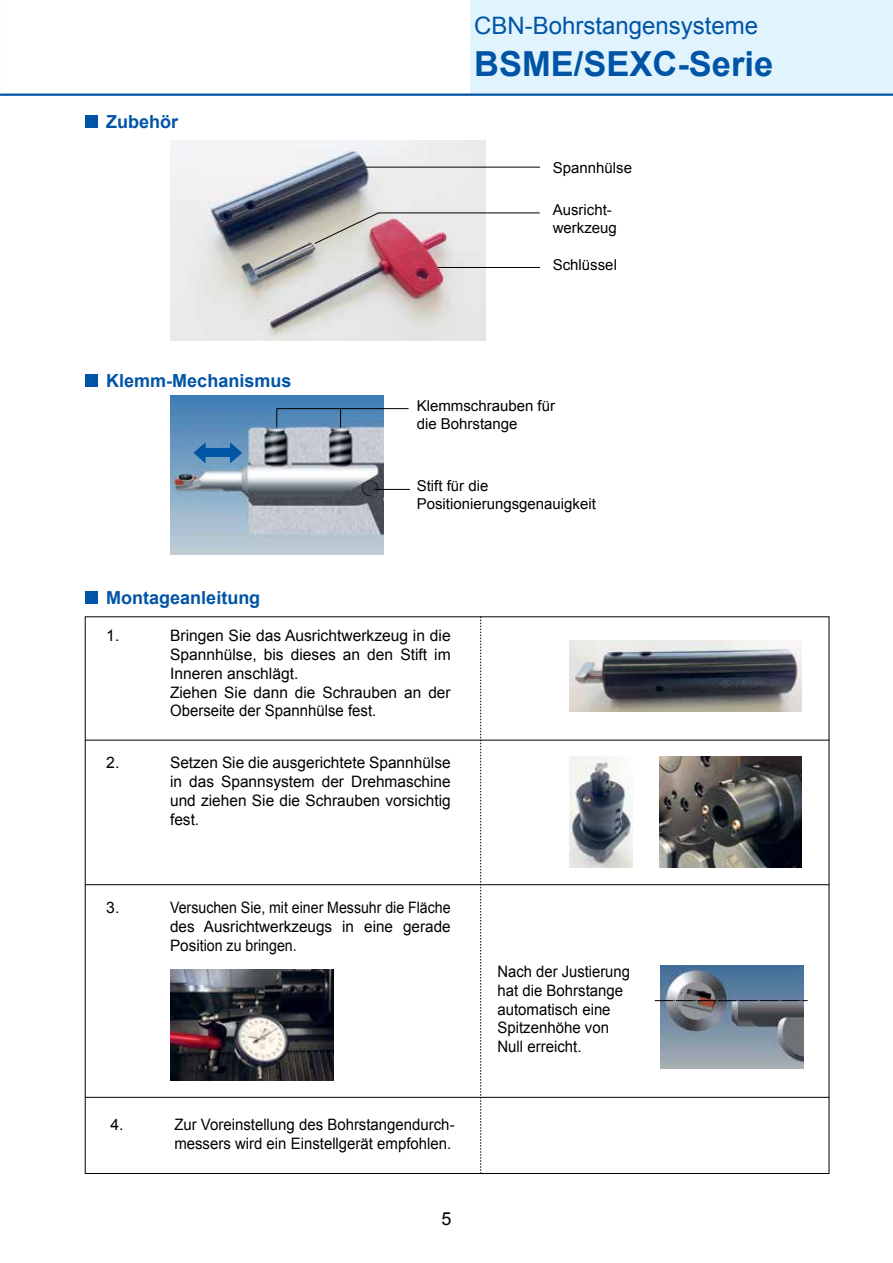
<style>
.page{position:relative;width:893px;height:1263px;background:#fff}
.page>*{position:absolute;margin:0;border:0;box-sizing:border-box;transform-origin:0 0}
.t1{font:700 34.5px "Arial";color:#0054a6}
.t2{font:24px "Arial";color:#0054a6}
.t3{font:700 18px "Arial";color:#0054a6}
.t4{font:18px "Arial";color:#000}
.t5{font:15.75px/18.9px "Arial";color:#000}
.t6{font:15.75px/18.9px "Arial";color:#000;text-align:justify;scale:.9 1}
.t7{font:15.75px/18.9px "Arial";color:#000;scale:.94 1}
.t8{font:15.75px/18.9px "Arial";color:#000;scale:.95 1}
.t9{font:15px/18px "Arial";color:#000}
</style>
<div class="page">
<div style="left:470px;top:0;width:423px;height:94px;background:#e1f4fd"></div>
<hr style="left:0;top:94px;width:893px;height:2px;background:#0054a6">
<img style="left:170px;top:140px;width:316px;height:200px">
<img style="left:170px;top:969px;width:164px;height:111px">
<img style="left:170px;top:395px;width:213px;height:160px">
<div style="left:202px;top:448px;width:34px;height:9px;background:#0054a6"></div>
<svg style="left:193px;top:442px;width:13px;height:21px"></svg>
<svg style="left:230px;top:442px;width:12px;height:21px"></svg>
<img style="left:570px;top:641px;width:232px;height:71px">
<img style="left:660px;top:965px;width:143px;height:104px">
<svg style="left:655px;top:1000px;width:153px;height:1px"></svg>
<img style="left:570px;top:757px;width:62px;height:110px">
<img style="left:659px;top:757px;width:143px;height:110px">
<hr style="left:85px;top:740px;width:744px;height:1px;background:#000">
<hr style="left:85px;top:884px;width:744px;height:1px;background:#000">
<hr style="left:85px;top:1097px;width:744px;height:1px;background:#000">
<svg style="left:480px;top:617px;width:1px;height:557px"></svg>
<div style="left:85px;top:591px;width:13px;height:13px;background:#0054a6"></div>
<div style="left:85px;top:115px;width:13px;height:13px;background:#0054a6"></div>
<div style="left:85px;top:374px;width:13px;height:13px;background:#0054a6"></div>
<hr style="left:366px;top:167px;width:174px;height:1px;background:#000">
<hr style="left:438px;top:267px;width:102px;height:1px;background:#000">
<svg style="left:314px;top:212px;width:66px;height:32px;background:#c9beb7"></svg>
<hr style="left:378px;top:213px;width:162px;height:1px;background:#000">
<hr style="left:374px;top:489px;width:36px;height:1px;background:#000">
<hr style="left:277px;top:408px;width:132px;height:1px;background:#000">
<svg style="left:276px;top:408px;width:1px;height:19px"></svg>
<svg style="left:340px;top:409px;width:1px;height:18px"></svg>
<p class="t3" style="left:106px;top:110px;width:74px">Zubehör</p>
<p class="t3" style="left:106px;top:369px;width:187px">Klemm-Mechanismus</p>
<p class="t3" style="left:106px;top:586px;width:156px">Montageanleitung</p>
<h2 class="t2" style="left:474px;top:10px;width:286px">CBN-Bohrstangensysteme</h2>
<h1 class="t1" style="left:474px;top:41px;width:301px">BSME/SEXC-Serie</h1>
<p class="t9" style="left:553px;top:158px;width:81px">Spannhülse</p>
<p class="t9" style="left:553px;top:201px;width:66px">Ausricht&shy;werkzeug</p>
<p class="t9" style="left:553px;top:256px;width:66px">Schlüssel</p>
<p class="t9" style="left:417px;top:396px;width:140px">Klemmschrauben für die Bohrstange</p>
<p class="t9" style="left:417px;top:477px;width:181px">Stift für die<br>Positionierungsgenauigkeit</p>
<p class="t5" style="left:106px;top:626px;width:15px">1.</p>
<p class="t5" style="left:170px;top:626px;width:282px">Bringen Sie das Ausrichtwerkzeug in die Spannhülse, bis dieses an den Stift im Inneren anschlägt.<br>Ziehen Sie dann die Schrauben an der Oberseite der Spannhülse fest.</p>
<p class="t5" style="left:106px;top:754px;width:15px">2.</p>
<p class="t5" style="left:170px;top:754px;width:282px;text-align:justify">Setzen Sie die ausgerichtete Spannhülse in das Spannsystem der Drehmaschine und ziehen Sie die Schrauben vorsichtig fest.</p>
<p class="t5" style="left:106px;top:898px;width:15px">3.</p>
<p class="t6" style="left:170px;top:898px;width:313px">Versuchen Sie, mit einer Messuhr die Fläche des Ausrichtwerkzeugs in eine gerade Position zu bringen.</p>
<p class="t7" style="left:497px;top:962px;width:142px">Nach der Justierung hat die Bohrstange automatisch eine<br>Spitzenhöhe von<br>Null erreicht.</p>
<p class="t5" style="left:111px;top:1115px;width:15px">4.</p>
<p class="t8" style="left:174px;top:1115px;width:297px">Zur Voreinstellung des Bohrstangendurch&shy;messers wird ein Einstellgerät empfohlen.</p>
<p class="t4" style="left:441px;top:1207px;width:12px">5</p>
</div>
